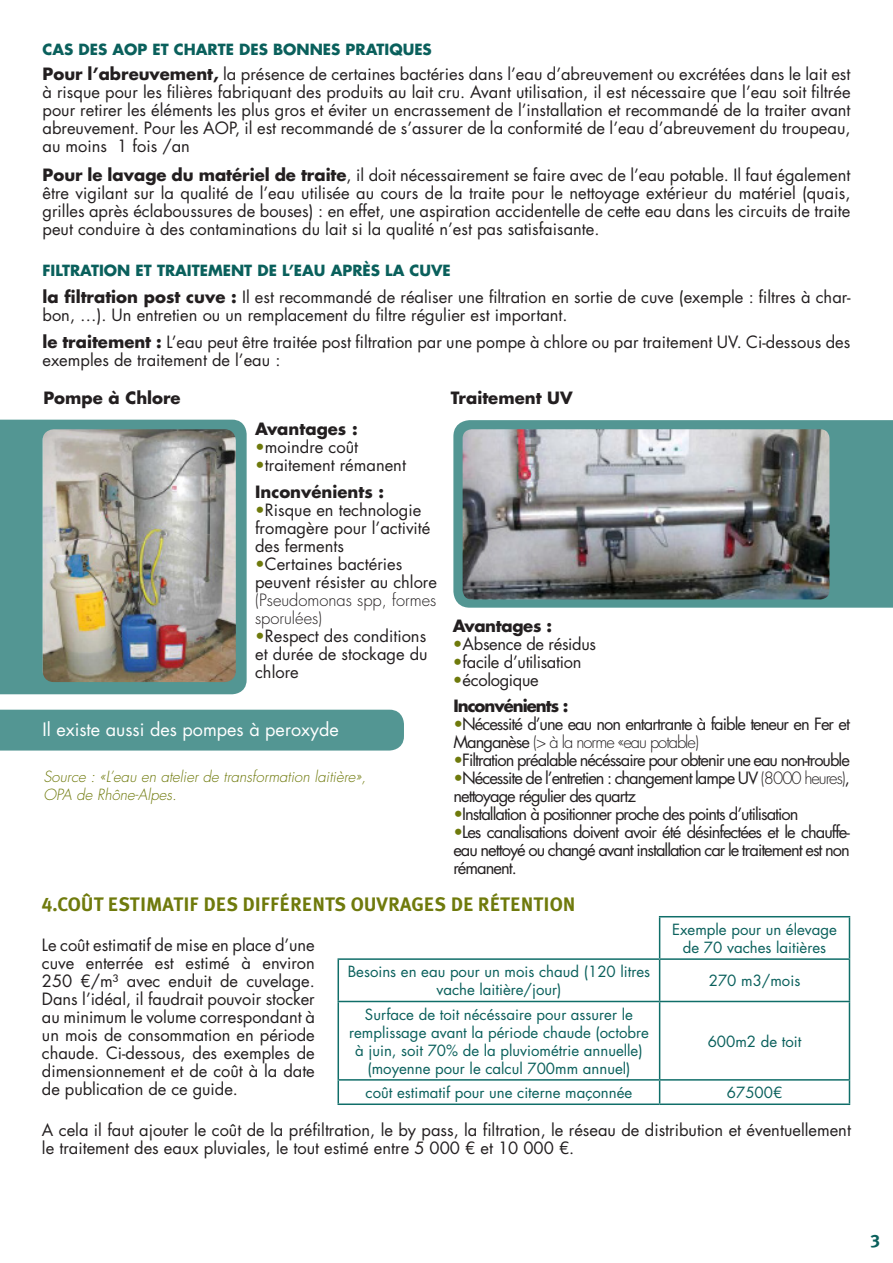
<style>
.page{position:relative;width:893px;height:1263px;background:#fff}
.page>*{position:absolute;margin:0;border:0;box-sizing:border-box;transform-origin:0 0}
.t1{font:19.5px "Meta Plus Bold Caps";color:#6f7a0c}
.t2{font:18px "Futura Std";color:#fff}
.t3{font:18px "Meta Plus Bold Caps";color:#0a605c}
.t4{font:16.5px/18px "Futura Std";color:#231f20}
.t5{font:16.5px/18px "Futura Std";letter-spacing:-.06em;color:#231f20}
.t6{font:700 16.5px "Futura Std";color:#231f20}
.t7{font:16.5px "Futura Std";letter-spacing:-.02em;color:#231f20}
.t8{font:300 16.5px/18px "Futura Std";color:#231f20}
.t9{font:700 16.5px "Futura Std";letter-spacing:-.06em;color:#231f20}
.t10{font:700 16.5px "Futura Std";letter-spacing:-.02em;color:#231f20}
.t11{font:15px/18px "Futura Std";color:#0a605c;text-align:center}
.t12{font:700 15px "Futura Std";color:#0a605c}
.t13{font:italic 300 15px "Futura Std";color:#6f7a0c}
.s1{font-weight:700}
.s2{color:#6f7a0c}
.s3{font-weight:300}
</style>
<div class="page">
<div style="left:0;top:710px;width:404px;height:40px;background:#539693"></div>
<div style="left:0;top:420px;width:247px;height:274px;background:#539693"></div>
<svg style="left:453px;top:420px;width:440px;height:188px;background:#569794"></svg>
<hr style="left:659px;top:916px;width:191px;height:1px;background:#106e69">
<hr style="left:659px;top:917px;width:1px;height:41px;background:#106e69">
<hr style="left:849px;top:917px;width:1px;height:41px;background:#106e69">
<hr style="left:659px;top:960px;width:1px;height:41px;background:#106e69">
<hr style="left:659px;top:1002px;width:1px;height:77px;background:#106e69">
<svg style="left:659px;top:1080px;width:1px;height:23px"></svg>
<svg style="left:338px;top:1080px;width:1px;height:23px"></svg>
<svg style="left:849px;top:1080px;width:1px;height:23px"></svg>
<hr style="left:338px;top:1103px;width:322px;height:2px;background:#106e69">
<hr style="left:660px;top:1103px;width:190px;height:2px;background:#106e69">
<hr style="left:338px;top:958px;width:322px;height:2px;background:#106e69">
<hr style="left:338px;top:960px;width:1px;height:41px;background:#106e69">
<hr style="left:660px;top:958px;width:190px;height:2px;background:#106e69">
<hr style="left:849px;top:960px;width:1px;height:41px;background:#106e69">
<hr style="left:338px;top:1001px;width:322px;height:1px;background:#106e69">
<hr style="left:338px;top:1002px;width:1px;height:77px;background:#106e69">
<hr style="left:660px;top:1001px;width:190px;height:1px;background:#106e69">
<hr style="left:849px;top:1002px;width:1px;height:77px;background:#106e69">
<hr style="left:338px;top:1079px;width:322px;height:1px;background:#106e69">
<hr style="left:660px;top:1079px;width:190px;height:1px;background:#106e69">
<img style="left:463px;top:429px;width:366px;height:170px">
<img style="left:43px;top:429px;width:193px;height:253px">
<p class="t12" style="left:43px;top:39px;width:391px">CAS DES AOP ET CHARTE DES BONNES PRATIQUES</p>
<p class="t4" style="left:43px;top:65px;width:809px;text-align:justify"><span class="s1">Pour l’abreuvement,</span> la présence de certaines bactéries dans l’eau d’abreuvement ou excrétées dans le lait est à risque pour les filières fabriquant des produits au lait cru. Avant utilisation, il est nécessaire que l’eau soit filtrée pour retirer les éléments les plus gros et éviter un encrassement de l’installation et recommandé de la traiter avant abreuvement. Pour les AOP, il est recommandé de s’assurer de la conformité de l’eau d’abreuvement du troupeau, au moins 1 fois /an</p>
<p class="t4" style="left:43px;top:167px;width:809px;text-align:justify"><span class="s1">Pour le lavage du matériel de traite</span>, il doit nécessairement se faire avec de l’eau potable. Il faut également être vigilant sur la qualité de l’eau utilisée au cours de la traite pour le nettoyage extérieur du matériel (quais, grilles après éclaboussures de bouses) : en effet, une aspiration accidentelle de cette eau dans les circuits de traite peut conduire à des contaminations du lait si la qualité n’est pas satisfaisante.</p>
<p class="t12" style="left:43px;top:260px;width:410px">FILTRATION ET TRAITEMENT DE L’EAU APRÈS LA CUVE</p>
<p class="t4" style="left:43px;top:288px;width:809px"><span class="s1">la filtration post cuve :</span> Il est recommandé de réaliser une filtration en sortie de cuve (exemple : filtres à char&shy;bon, …). Un entretien ou un remplacement du filtre régulier est important.</p>
<p class="t4" style="left:43px;top:333px;width:809px"><span class="s1">le traitement :</span> L’eau peut être traitée post filtration par une pompe à chlore ou par traitement UV. Ci-dessous des exemples de traitement de l’eau :</p>
<p class="t6" style="left:43px;top:387px;width:139px">Pompe à Chlore</p>
<p class="t6" style="left:451px;top:387px;width:123px">Traitement UV</p>
<p class="t6" style="left:255px;top:418px;width:104px">Avantages :</p>
<p class="t4" style="left:255px;top:438px;width:104px"><span class="s2">•</span>moindre coût</p>
<p class="t4" style="left:255px;top:456px;width:152px"><span class="s2">•</span>traitement rémanent</p>
<p class="t6" style="left:255px;top:481px;width:130px">Inconvénients :</p>
<p class="t4" style="left:255px;top:501px;width:177px"><span class="s2">•</span>Risque en technologie fromagère pour l’activité des ferments</p>
<p class="t4" style="left:255px;top:555px;width:183px"><span class="s2">•</span>Certaines bactéries peuvent résister au chlore</p>
<p class="t8" style="left:255px;top:591px;width:183px">(Pseudomonas spp, formes sporulées)</p>
<p class="t4" style="left:255px;top:627px;width:174px;text-align:justify"><span class="s2">•</span>Respect des conditions et durée de stockage du chlore</p>
<p class="t10" style="left:453px;top:614px;width:101px">Avantages :</p>
<p class="t7" style="left:453px;top:633px;width:145px"><span class="s2">•</span>Absence de résidus</p>
<p class="t7" style="left:453px;top:651px;width:130px"><span class="s2">•</span>facile d’utilisation</p>
<p class="t7" style="left:453px;top:669px;width:87px"><span class="s2">•</span>écologique</p>
<p class="t2" style="left:43px;top:718px;width:298px">Il existe aussi des pompes à peroxyde</p>
<p class="t13" style="left:43px;top:767px;width:324px">Source : «L’eau en atelier de transformation laitière»,</p>
<p class="t13" style="left:43px;top:785px;width:135px">OPA de Rhône-Alpes.</p>
<p class="t9" style="left:453px;top:695px;width:117px">Inconvénients :</p>
<p class="t5" style="left:453px;top:715px;width:398px"><span class="s2">•</span>Nécessité d’une eau non entartrante à faible teneur en Fer et<br>Manganèse <span class="s3">(&gt; à la norme «eau potable)</span></p>
<p class="t5" style="left:453px;top:751px;width:398px"><span class="s2">•</span>Filtration préalable nécéssaire pour obtenir une eau non-trouble</p>
<p class="t5" style="left:453px;top:769px;width:398px"><span class="s2">•</span>Nécessite de l’entretien : changement lampe UV <span class="s3">(8000 heures)</span>, nettoyage régulier des quartz</p>
<p class="t5" style="left:453px;top:805px;width:347px"><span class="s2">•</span>Installation à positionner proche des points d’utilisation</p>
<p class="t4" style="left:453px;top:823px;width:398px;text-align:justify"><span class="s2">•</span>Les canalisations doivent avoir été désinfectées et le chauffe&shy;eau nettoyé ou changé avant installation car le traitement est non rémanent.</p>
<p class="t1" style="left:42px;top:893px;width:535px">4.COÛT ESTIMATIF DES DIFFÉRENTS OUVRAGES DE RÉTENTION</p>
<p class="t4" style="left:42px;top:936px;width:274px;text-align:justify">Le coût estimatif de mise en place d’une cuve enterrée est estimé à environ 250 €/m³ avec enduit de cuvelage.<br>Dans l’idéal, il faudrait pouvoir stocker au minimum le volume correspondant à un mois de consommation en période chaude. Ci-dessous, des exemples de dimensionnement et de coût à la date de publication de ce guide.</p>
<p class="t11" style="left:672px;top:921px;width:166px">Exemple pour un élevage</p>
<p class="t11" style="left:683px;top:939px;width:145px">de 70 vaches laitières</p>
<p class="t11" style="left:348px;top:963px;width:304px">Besoins en eau pour un mois chaud (120 litres vache laitière/jour)</p>
<p class="t11" style="left:709px;top:972px;width:93px">270 m3/mois</p>
<p class="t11" style="left:349px;top:1005px;width:301px">Surface de toit nécéssaire pour assurer le remplissage avant la période chaude (octobre à juin, soit 70% de la pluviométrie annuelle) (moyenne pour le calcul 700mm annuel)</p>
<p class="t11" style="left:708px;top:1032px;width:95px">600m2 de toit</p>
<p class="t11" style="left:366px;top:1084px;width:268px">coût estimatif pour une citerne maçonnée</p>
<p class="t11" style="left:727px;top:1084px;width:57px">67500€</p>
<p class="t4" style="left:42px;top:1121px;width:810px">A cela il faut ajouter le coût de la préfiltration, le by pass, la filtration, le réseau de distribution et éventuellement le traitement des eaux pluviales, le tout estimé entre 5 000 € et 10 000 €.</p>
<p class="t3" style="left:871px;top:1231px;width:11px">3</p>
</div>
